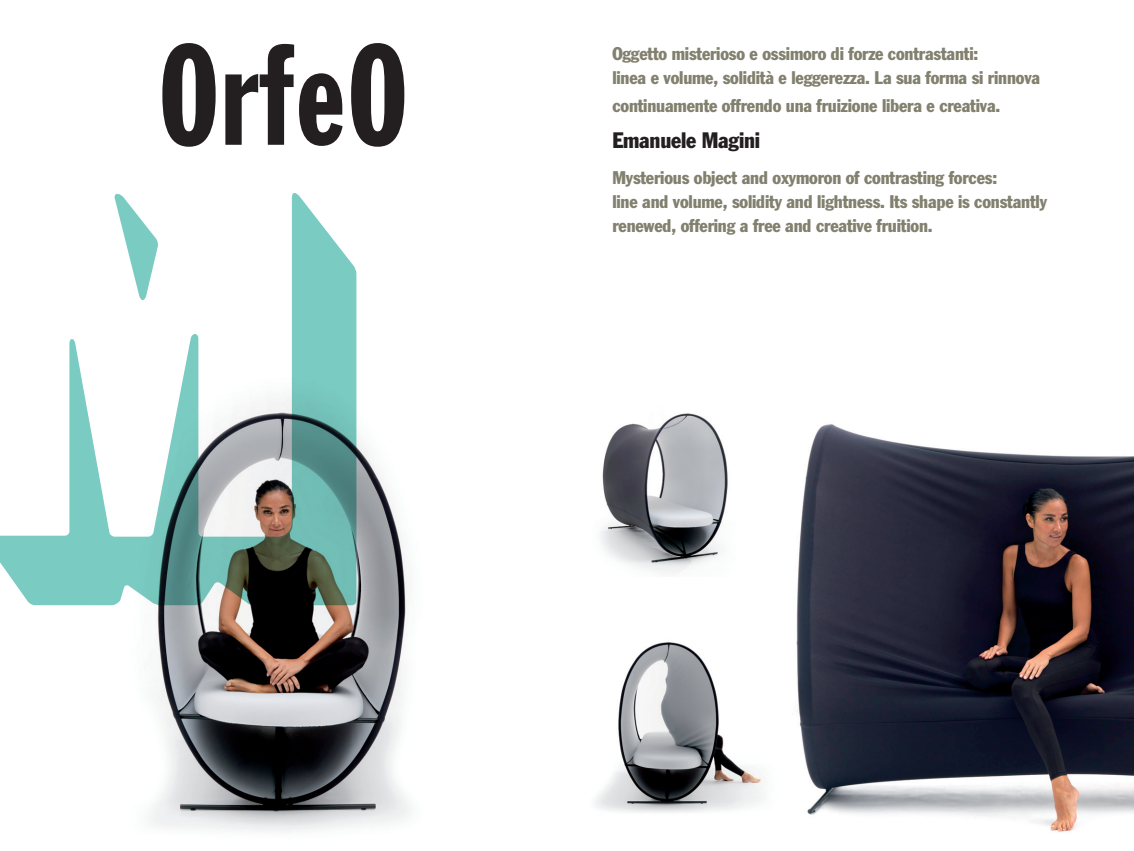
<style>
.page{position:relative;width:1134px;height:851px;background:#fff}
.page>*{position:absolute;margin:0;border:0;box-sizing:border-box;transform-origin:0 0}
.t1{font:140px "Franklin Gothic Extra Cond";letter-spacing:.02em;color:#231f20}
.t2{font:condensed 22px "Franklin Gothic";letter-spacing:-.01em;color:#231f20}
.t3{font:condensed 18px/24px "Franklin Gothic";letter-spacing:-.01em;color:#82806e}
</style>
<div class="page">
<img style="left:796px;top:424px;width:338px;height:408px">
<img style="left:34px;top:271px;width:376px;height:561px">
<svg style="left:0;top:193px;width:356px;height:412px"></svg>
<svg style="left:114px;top:194px;width:44px;height:106px"></svg>
<img style="left:600px;top:413px;width:128px;height:161px">
<img style="left:595px;top:642px;width:169px;height:171px">
<h1 class="t1" style="left:159px;top:21px;width:250px">OrfeO</h1>
<p class="t3" style="left:612px;top:41px;width:429px">Oggetto misterioso e ossimoro di forze contrastanti:<br>linea e volume, solidità e leggerezza. La sua forma si rinnova</p>
<p class="t3" style="left:612px;top:93px;width:389px">continuamente offrendo una fruizione libera e creativa.</p>
<p class="t2" style="left:612px;top:126px;width:149px">Emanuele Magini</p>
<p class="t3" style="left:612px;top:165px;width:436px">Mysterious object and oxymoron of contrasting forces:<br>line and volume, solidity and lightness. Its shape is constantly renewed, offering a free and creative fruition.</p>
</div>
